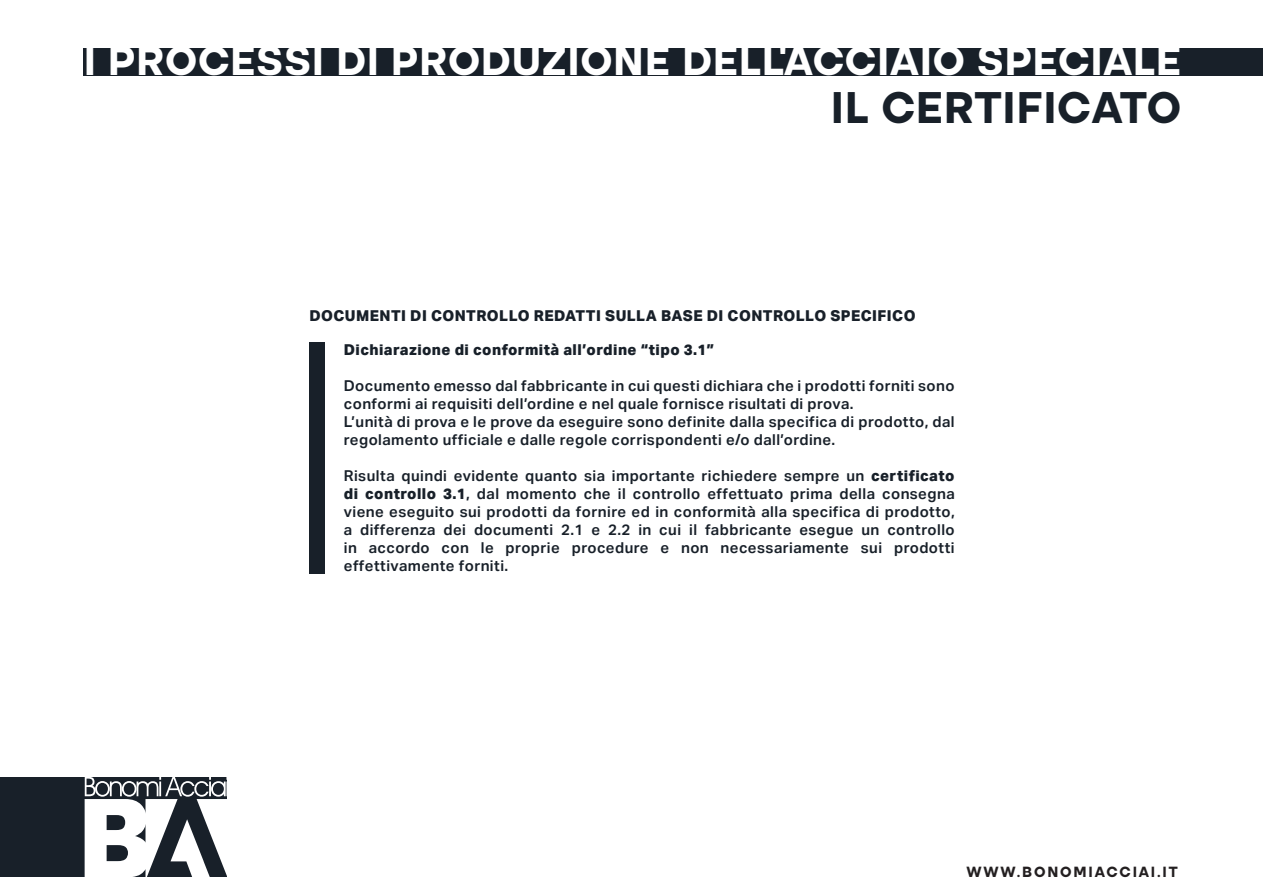
<style>
.page{position:relative;width:1263px;height:893px;background:#fff}
.page>*{position:absolute;margin:0;border:0;box-sizing:border-box;transform-origin:0 0}
.t1{font:700 45px "Altone Trial";letter-spacing:.015em;color:#182029}
.t2{font:700 42px "Altone Trial";letter-spacing:.015em;color:#fff}
.t3{font:600 15px/18px "Aktiv Grotesk";letter-spacing:.03em;color:#182029}
.t4{font:800 15px "Aktiv Grotesk";letter-spacing:.03em;color:#182029}
.t5{font:700 15px "Altone Trial";letter-spacing:.12em;color:#231f20}
.s1{font-weight:800}
</style>
<div class="page">
<div style="left:83px;top:48px;width:1180px;height:27px;background:#182029"></div>
<div style="left:309px;top:342px;width:16px;height:232px;background:#182029"></div>
<div style="left:0;top:777px;width:227px;height:100px;background:#182029"></div>
<svg style="left:85px;top:777px;width:142px;height:100px"></svg>
<h2 class="t2" style="left:84px;top:42px;width:1099px">I PROCESSI DI PRODUZIONE DELL’ACCIAIO SPECIALE</h2>
<h1 class="t1" style="left:831px;top:88px;width:352px">IL CERTIFICATO</h1>
<p class="t4" style="left:309px;top:307px;width:608px">DOCUMENTI DI CONTROLLO REDATTI SULLA BASE DI CONTROLLO SPECIFICO</p>
<p class="t4" style="left:344px;top:341px;width:372px">Dichiarazione di conformità all’ordine “tipo 3.1”</p>
<p class="t3" style="left:344px;top:376px;width:612px">Documento emesso dal fabbricante in cui questi dichiara che i prodotti forniti sono conformi ai requisiti dell’ordine e nel quale fornisce risultati di prova.<br>L’unità di prova e le prove da eseguire sono definite dalla specifica di prodotto, dal regolamento ufficiale e dalle regole corrispondenti e/o dall’ordine.</p>
<p class="t3" style="left:344px;top:466px;width:612px;text-align:justify">Risulta quindi evidente quanto sia importante richiedere sempre un <span class="s1">certificato di controllo 3.1</span>, dal momento che il controllo effettuato prima della consegna viene eseguito sui prodotti da fornire ed in conformità alla specifica di prodotto, a differenza dei documenti 2.1 e 2.2 in cui il fabbricante esegue un controllo in accordo con le proprie procedure e non necessariamente sui prodotti effettivamente forniti.</p>
<p class="t5" style="left:966px;top:865px;width:213px">WWW.BONOMIACCIAI.IT</p>
</div>
